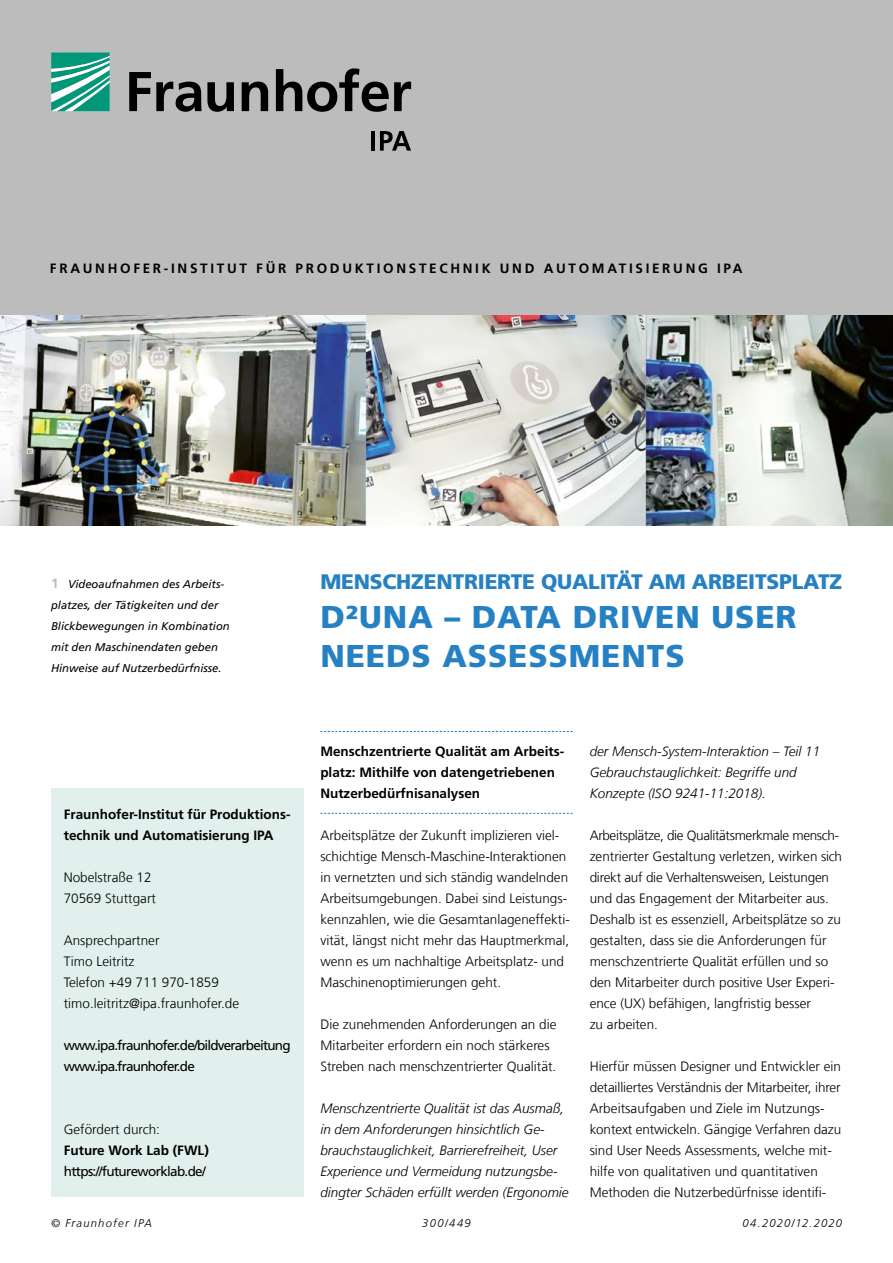
<style>
.page{position:relative;width:893px;height:1263px;background:#fff}
.page>*{position:absolute;margin:0;border:0;box-sizing:border-box;transform-origin:0 0}
.t1{font:900 31.5px/39px "Frutiger LT Com";letter-spacing:.03em;color:#2581c4}
.t2{font:900 21px "Frutiger LT Com";letter-spacing:-.01em;color:#2581c4}
.t3{font:300 13.5px/21px "Frutiger LT Com";color:#000}
.t4{font:italic 300 13.5px/21px "Frutiger LT Com";color:#000}
.t5{font:700 13.5px/21px "Frutiger LT Com";color:#000}
.t6{font:13.5px/21px "Frutiger LT Com";letter-spacing:-.06em;color:#000}
.t7{font:700 13.5px "Frutiger LT Com";letter-spacing:.2em;color:#000}
.t8{font:italic 11.25px/21px "Frutiger LT Com";color:#000}
.t9{font:italic 300 11.25px "Frutiger LT Com";letter-spacing:.105em;color:#000}
.s1{font-weight:700;font-style:normal;font-size:13.5px;color:#bcbcbc}
</style>
<div class="page">
<img style="left:0;top:315px;width:893px;height:210px">
<div style="left:0;top:0;width:893px;height:315px;background:#bcbcbc"></div>
<svg style="left:51px;top:53px;width:59px;height:58px;background:#4cb59f"></svg>
<svg style="left:129px;top:68px;width:282px;height:44px"></svg>
<hr style="left:371px;top:131px;width:4px;height:20px;background:#000">
<svg style="left:380px;top:131px;width:31px;height:20px"></svg>
<svg style="left:320px;top:731px;width:253px;height:1px"></svg>
<svg style="left:320px;top:813px;width:253px;height:1px"></svg>
<div style="left:51px;top:789px;width:252px;height:408px;background:#e1f0ec"></div>
<p class="t7" style="left:50px;top:260px;width:694px">FRAUNHOFER-INSTITUT FÜR PRODUKTIONSTECHNIK UND AUTOMATISIERUNG IPA</p>
<p class="t8" style="left:51px;top:574px;width:180px"><span class="s1">1</span> Videoaufnahmen des Arbeits&shy;platzes, der Tätigkeiten und der<br>Blickbewegungen in Kombination mit den Maschinendaten geben<br>Hinweise auf Nutzerbedürfnisse.</p>
<h2 class="t2" style="left:320px;top:569px;width:523px">MENSCHZENTRIERTE QUALITÄT AM ARBEITSPLATZ</h2>
<h1 class="t1" style="left:320px;top:597px;width:478px">D²UNA – DATA DRIVEN USER<br>NEEDS ASSESSMENTS</h1>
<p class="t5" style="left:320px;top:741px;width:245px">Menschzentrierte Qualität am Arbeits&shy;platz: Mithilfe von datengetriebenen<br>Nutzerbedürfnisanalysen</p>
<p class="t3" style="left:320px;top:825px;width:251px">Arbeitsplätze der Zukunft implizieren viel&shy;schichtige Mensch-Maschine-Interaktionen in vernetzten und sich ständig wandelnden Arbeitsumgebungen. Dabei sind Leistungs&shy;kennzahlen, wie die Gesamtanlageneffekti&shy;vität, längst nicht mehr das Hauptmerkmal, wenn es um nachhaltige Arbeitsplatz- und Maschinenoptimierungen geht.</p>
<p class="t3" style="left:320px;top:1014px;width:238px">Die zunehmenden Anforderungen an die<br>Mitarbeiter erfordern ein noch stärkeres<br>Streben nach menschzentrierter Qualität.</p>
<p class="t4" style="left:320px;top:1098px;width:250px">Menschzentrierte Qualität ist das Ausmaß, in dem Anforderungen hinsichtlich Ge&shy;brauchstauglichkeit, Barrierefreiheit, User Experience und Vermeidung nutzungsbe&shy;dingter Schäden erfüllt werden (Ergonomie</p>
<p class="t4" style="left:590px;top:741px;width:232px">der Mensch-System-Interaktion – Teil 11<br>Gebrauchstauglichkeit: Begriffe und<br>Konzepte (ISO 9241-11:2018).</p>
<p class="t3" style="left:590px;top:825px;width:254px">Arbeitsplätze, die Qualitätsmerkmale mensch&shy;zentrierter Gestaltung verletzen, wirken sich direkt auf die Verhaltensweisen, Leistungen und das Engagement der Mitarbeiter aus.<br>Deshalb ist es essenziell, Arbeitsplätze so zu gestalten, dass sie die Anforderungen für menschzentrierte Qualität erfüllen und so den Mitarbeiter durch positive User Experi&shy;ence (UX) befähigen, langfristig besser<br>zu arbeiten.</p>
<p class="t3" style="left:590px;top:1056px;width:253px">Hierfür müssen Designer und Entwickler ein detailliertes Verständnis der Mitarbeiter, ihrer Arbeitsaufgaben und Ziele im Nutzungs&shy;kontext entwickeln. Gängige Verfahren dazu sind User Needs Assessments, welche mit&shy;hilfe von qualitativen und quantitativen Methoden die Nutzerbedürfnisse identifi-</p>
<p class="t5" style="left:64px;top:804px;width:228px">Fraunhofer-Institut für Produktions&shy;technik und Automatisierung IPA</p>
<p class="t3" style="left:64px;top:867px;width:94px">Nobelstraße 12<br>70569 Stuttgart</p>
<p class="t3" style="left:64px;top:930px;width:177px">Ansprechpartner<br>Timo Leitritz<br>Telefon +49 711 970-1859 timo.leitritz@ipa.fraunhofer.de</p>
<p class="t6" style="left:64px;top:1035px;width:228px">www.ipa.fraunhofer.de/bildverarbeitung www.ipa.fraunhofer.de</p>
<p class="t3" style="left:64px;top:1119px;width:98px">Gefördert durch:</p>
<p class="t5" style="left:64px;top:1140px;width:147px">Future Work Lab (FWL)</p>
<p class="t6" style="left:64px;top:1161px;width:144px">https://futureworklab.de/</p>
<p class="t9" style="left:51px;top:1216px;width:103px">© Fraunhofer IPA</p>
<p class="t9" style="left:422px;top:1216px;width:50px">300/449</p>
<p class="t9" style="left:742px;top:1216px;width:101px">04.2020/12.2020</p>
</div>
